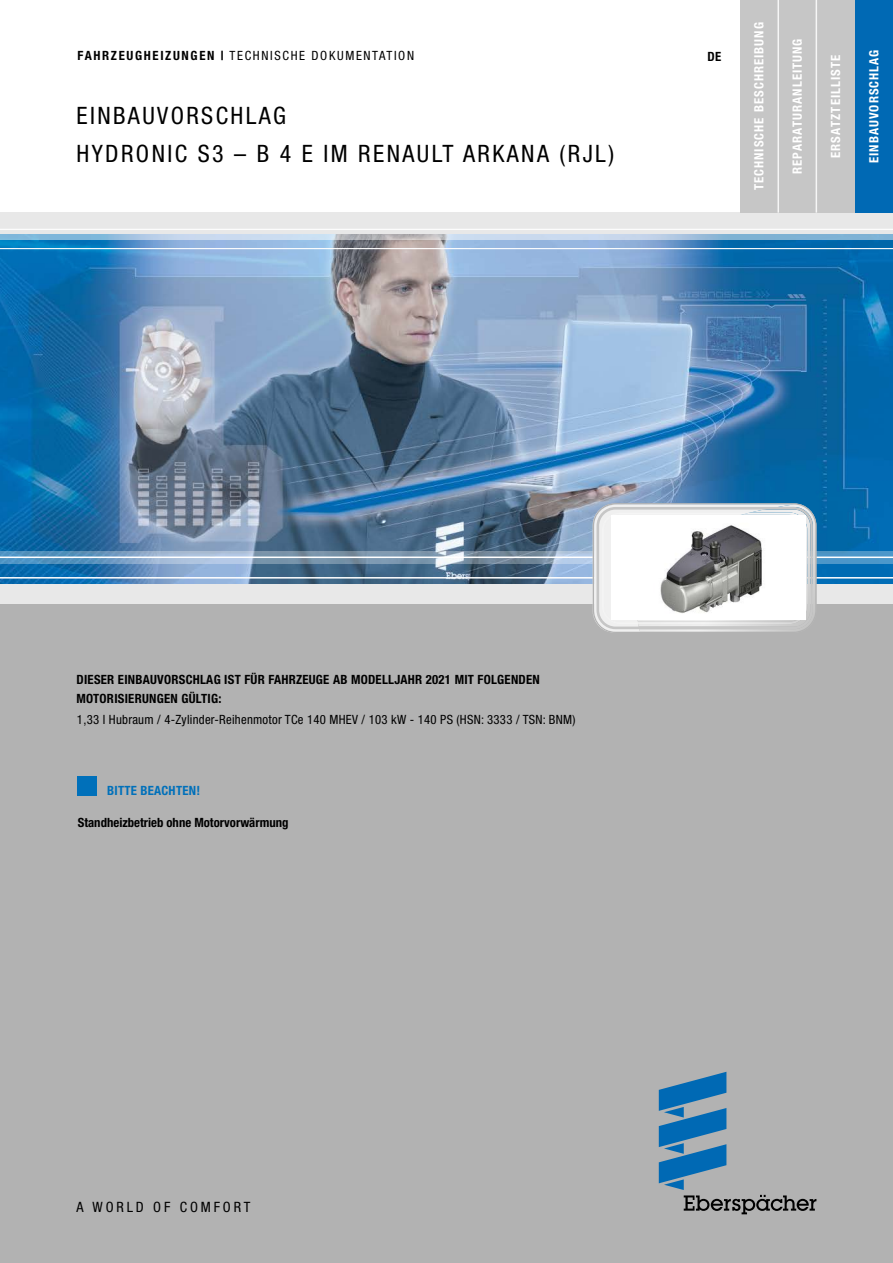
<style>
.page{position:relative;width:893px;height:1263px;background:#fff}
.page>*{position:absolute;margin:0;border:0;box-sizing:border-box;transform-origin:0 0}
.Ueberschrift_16pt{font:condensed 24px "Helvetica Neue LT";letter-spacing:.1em;color:#000}
.t1{font:condensed 14.25px "Helvetica Neue LTW1 G";letter-spacing:.2em;color:#000}
.Ueberschrift_8_5pt_b{font:700 condensed 12.75px/19.5px "Helvetica Neue LT";letter-spacing:.02em;color:#000}
.Fließtext_8_5pt{font:condensed 12.75px "Helvetica Neue LT";letter-spacing:.02em;color:#000}
.t2{font:700 condensed 12.75px "Helvetica Neue LTW1 G";letter-spacing:.08em;color:#fff}
.t3{font:condensed 12.75px "Helvetica Neue LTW1 G";letter-spacing:.13em;color:#000}
.Ueberschrift_8_5pt_b-2{font:700 condensed 12.75px "Helvetica Neue LT";color:#000}
.Bitte_beachten_8_5pt{font:700 condensed 12.75px "Helvetica Neue LT";letter-spacing:.02em;color:#0070ba}
.s1{font-weight:700}
</style>
<div class="page">
<img style="left:0;top:240px;width:893px;height:345px">
<div style="left:0;top:595px;width:893px;height:668px;background:#b2b2b2"></div>
<svg style="left:0;top:234px;width:893px;height:6px;background:#abc6de"></svg>
<div style="left:0;top:213px;width:893px;height:21px;background:#e8e8e8"></div>
<hr style="left:0;top:229px;width:893px;height:1px;background:#fff">
<hr style="left:0;top:248px;width:893px;height:1px;background:#fff">
<svg style="left:0;top:551px;width:893px;height:13px;background:#7da0be"></svg>
<hr style="left:0;top:556px;width:893px;height:2px;background:#fff">
<hr style="left:0;top:577px;width:893px;height:1px;background:#fff">
<div style="left:0;top:585px;width:893px;height:19px;background:#e8e8e8"></div>
<svg style="left:593px;top:503px;width:224px;height:130px"></svg>
<img style="left:750px;top:512px;width:56px;height:11px">
<img style="left:796px;top:523px;width:11px;height:100px">
<img style="left:613px;top:620px;width:183px;height:4px">
<img style="left:603px;top:512px;width:147px;height:11px">
<img style="left:602px;top:523px;width:11px;height:100px">
<svg style="left:659px;top:1072px;width:157px;height:142px"></svg>
<div style="left:855px;top:0;width:38px;height:213px;background:#0069b4"></div>
<div style="left:816px;top:0;width:39px;height:213px;background:#c6c6c6"></div>
<div style="left:778px;top:0;width:38px;height:213px;background:#c6c6c6"></div>
<div style="left:740px;top:0;width:38px;height:213px;background:#c6c6c6"></div>
<hr style="left:777px;top:0;width:2px;height:213px;background:#f6f6f6">
<hr style="left:816px;top:0;width:1px;height:213px;background:#f6f6f6">
<img style="left:612px;top:515px;width:193px;height:105px">
<div style="left:77px;top:776px;width:20px;height:19px;background:#0070ba"></div>
<p class="t2" style="left:751px;top:190px;width:169px;rotate:-90deg">TECHNISCHE BESCHREIBUNG</p>
<p class="t2" style="left:790px;top:174px;width:137px;rotate:-90deg">REPARATURANLEITUNG</p>
<p class="t3" style="left:78px;top:48px;width:338px"><span class="s1">FAHRZEUGHEIZUNGEN |</span> TECHNISCHE DOKUMENTATION</p>
<p class="Ueberschrift_8_5pt_b" style="left:707px;top:46px;width:15px">DE</p>
<p class="t2" style="left:866px;top:163px;width:115px;rotate:-90deg">EINBAUVORSCHLAG</p>
<p class="t2" style="left:828px;top:158px;width:104px;rotate:-90deg">ERSATZTEILLISTE</p>
<p class="Ueberschrift_16pt" style="left:77px;top:102px;width:211px">EINBAUVORSCHLAG</p>
<p class="Ueberschrift_16pt" style="left:77px;top:139px;width:539px">HYDRONIC S3 – B 4 E IM RENAULT ARKANA (RJL)</p>
<p class="Ueberschrift_8_5pt_b" style="left:77px;top:669px;width:465px">DIESER EINBAUVORSCHLAG IST FÜR FAHRZEUGE AB MODELLJAHR 2021 MIT FOLGENDEN<br>MOTORISIERUNGEN GÜLTIG:</p>
<p class="Fließtext_8_5pt" style="left:77px;top:712px;width:500px">1,33 l Hubraum / 4-Zylinder-Reihenmotor TCe 140 MHEV / 103 kW - 140 PS (HSN: 3333 / TSN: BNM)</p>
<p class="Bitte_beachten_8_5pt" style="left:107px;top:783px;width:94px">BITTE BEACHTEN!</p>
<p class="Ueberschrift_8_5pt_b-2" style="left:78px;top:815px;width:212px">Standheizbetrieb ohne Motorvorwärmung</p>
<p class="t1" style="left:77px;top:1198px;width:175px">A WORLD OF COMFORT</p>
</div>
